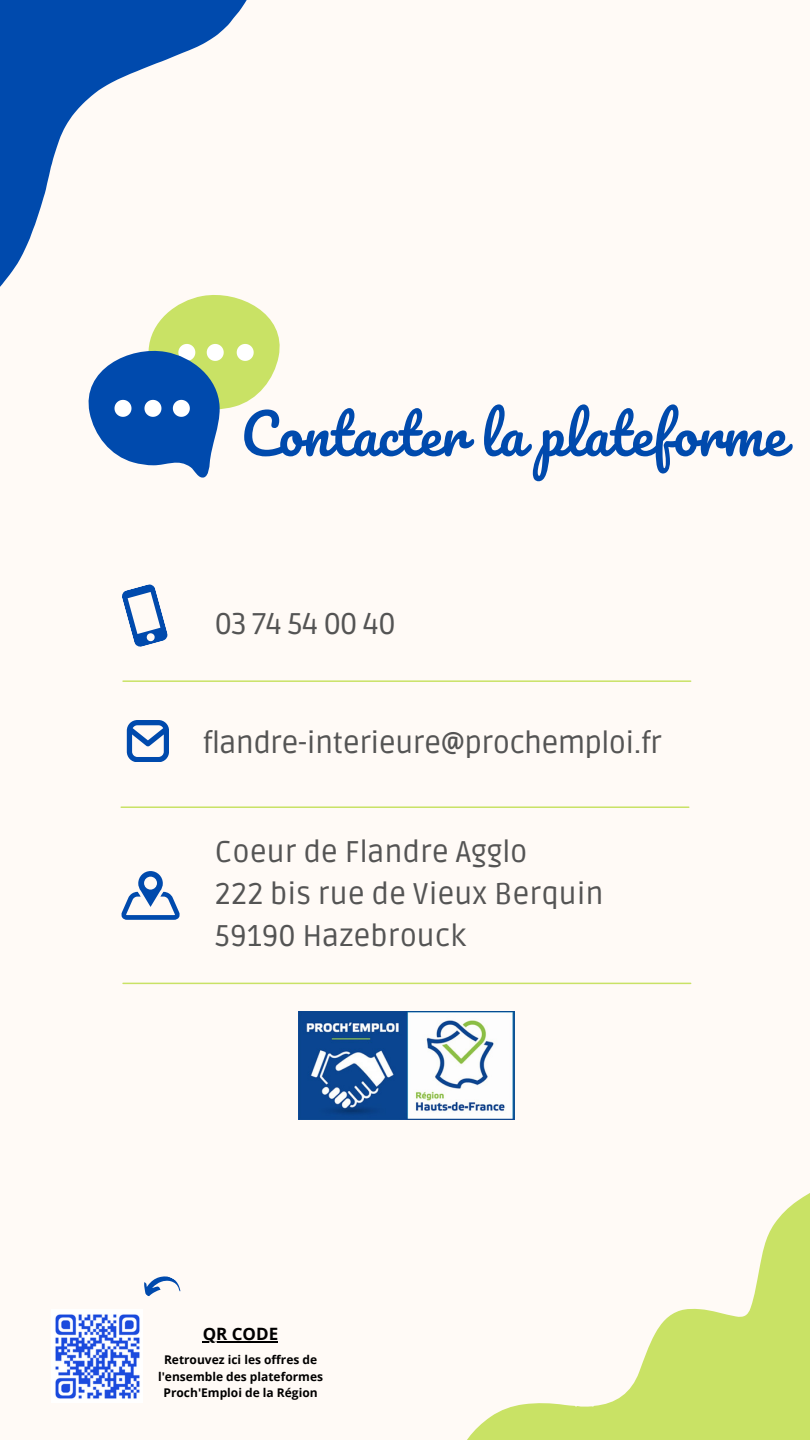
<style>
.page{position:relative;width:810px;height:1440px;background:#fffaf6}
.page>*{position:absolute;margin:0;border:0;box-sizing:border-box;transform-origin:0 0}
.t1{font:55px "Pacifico";color:#004aad}
.t2{font:30px/42px "Ruda";color:#545454}
.t3{font:30px "Ruda";letter-spacing:-.02em;color:#545454}
.t4{font:700 17px "Open Sans";color:#000}
.t5{font:700 12px/16.5px "Open Sans";color:#000;text-align:center}
</style>
<div class="page">
<svg style="left:0;top:0;width:247px;height:287px"></svg>
<svg style="left:88px;top:295px;width:192px;height:183px"></svg>
<svg style="left:121px;top:871px;width:59px;height:49px"></svg>
<svg style="left:122px;top:584px;width:46px;height:63px"></svg>
<svg style="left:127px;top:720px;width:42px;height:42px"></svg>
<hr style="left:123px;top:680px;width:568px;height:2px;background:#c9e265">
<hr style="left:121px;top:806px;width:568px;height:2px;background:#c9e265">
<hr style="left:123px;top:983px;width:568px;height:1px;background:#c9e265">
<svg style="left:467px;top:1193px;width:343px;height:247px"></svg>
<img style="left:299px;top:1012px;width:216px;height:108px">
<img style="left:55px;top:1314px;width:85px;height:85px">
<svg style="left:144px;top:1276px;width:37px;height:20px"></svg>
<hr style="left:203px;top:1342px;width:75px;height:1px;background:#000">
<h1 class="t1" style="left:241px;top:405px;width:546px">Contacter la plateforme</h1>
<h2 class="t2" style="left:215px;top:604px;width:182px">03 74 54 00 40</h2>
<p class="t3" style="left:203px;top:726px;width:461px">flandre-interieure@prochemploi.fr</p>
<p class="t2" style="left:215px;top:832px;width:390px">Coeur de Flandre Agglo<br>222 bis rue de Vieux Berquin<br>59190 Hazebrouck</p>
<p class="t4" style="left:203px;top:1322px;width:77px">QR CODE</p>
<h2 class="t5" style="left:158px;top:1351px;width:166px">Retrouvez ici les offres de l'ensemble des plateformes<br>Proch'Emploi de la Région</h2>
</div>
